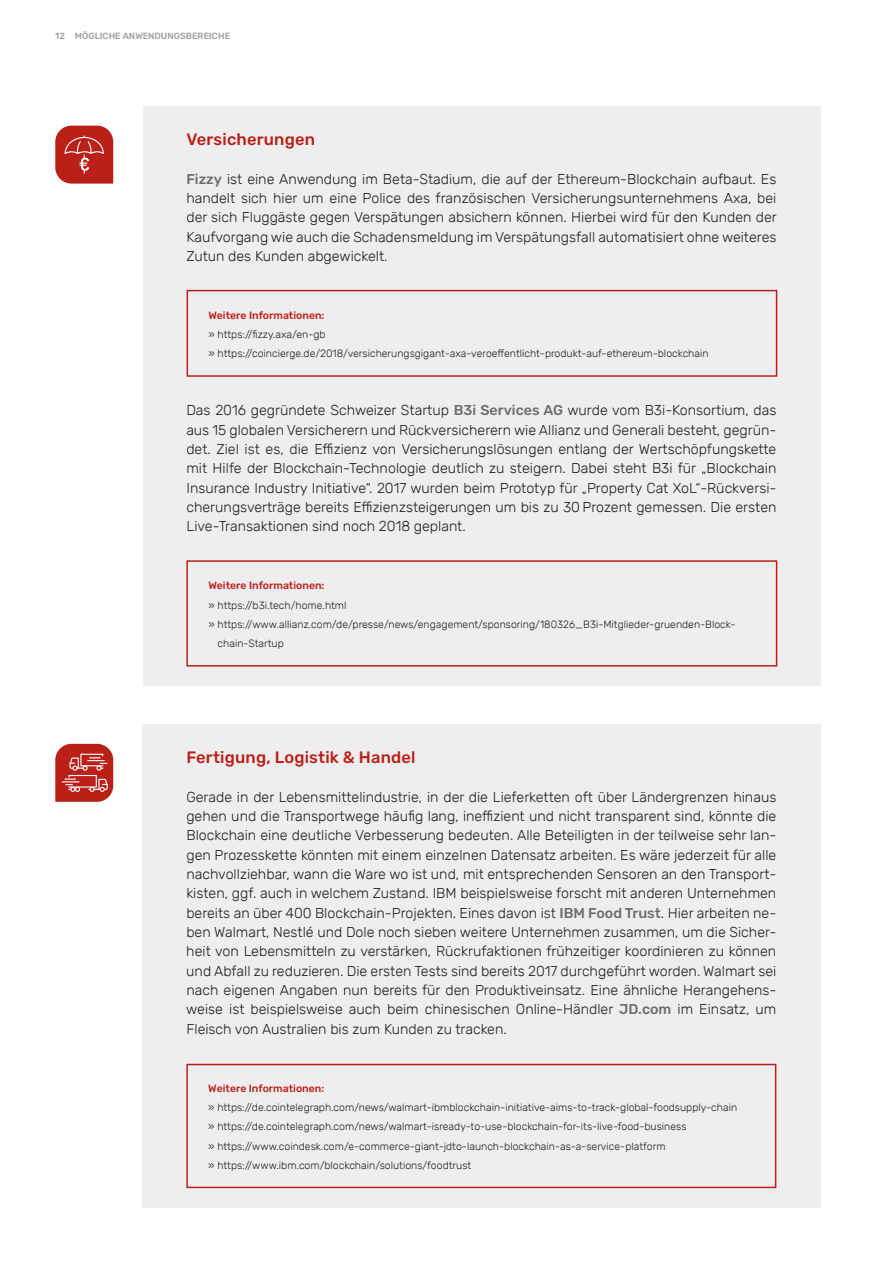
<style>
.page{position:relative;width:893px;height:1263px;background:#fff}
.page>*{position:absolute;margin:0;border:0;box-sizing:border-box;transform-origin:0 0}
.t1{font:500 16.5px "Rubik";letter-spacing:.01em;color:#bb2018}
.t2{font:300 14.25px/19.4px "Rubik";color:#231f20;text-align:justify}
.t3{font:300 10.5px/19.4px "Rubik";color:#231f20}
.t4{font:500 10.5px "Rubik";color:#bb2018}
.t5{font:500 9px "Rubik";color:#9d9fa2}
.s1{font-weight:500;color:#6c6d70}
</style>
<div class="page">
<div style="left:143px;top:106px;width:678px;height:580px;background:#eeeeef"></div>
<div style="left:143px;top:724px;width:678px;height:484px;background:#eeeeef"></div>
<svg style="left:55px;top:126px;width:58px;height:58px;background:#c23a33"></svg>
<svg style="left:55px;top:744px;width:58px;height:58px;background:#c64640"></svg>
<div style="left:187px;top:290px;width:590px;height:87px;border:2px solid #bb2018"></div>
<div style="left:186px;top:560px;width:591px;height:106px;border:2px solid #bb2018"></div>
<div style="left:186px;top:1064px;width:590px;height:124px;border:2px solid #bb2018"></div>
<p class="t5" style="left:55px;top:31px;width:176px">12 MÖGLICHE ANWENDUNGSBEREICHE</p>
<p class="t1" style="left:186px;top:130px;width:130px">Versicherungen</p>
<p class="t2" style="left:186px;top:169px;width:592px"><span class="s1">Fizzy</span> ist eine Anwendung im Beta-Stadium, die auf der Ethereum-Blockchain aufbaut. Es handelt sich hier um eine Police des französischen Versicherungsunternehmens Axa, bei der sich Fluggäste gegen Verspätungen absichern können. Hierbei wird für den Kunden der Kaufvorgang wie auch die Schadensmeldung im Verspätungsfall automatisiert ohne weiteres Zutun des Kunden abgewickelt.</p>
<p class="t4" style="left:209px;top:309px;width:117px">Weitere Informationen:</p>
<p class="t3" style="left:209px;top:325px;width:502px">» https://fizzy.axa/en-gb<br>» https://coincierge.de/2018/versicherungsgigant-axa-veroeffentlicht-produkt-auf-ethereum-blockchain</p>
<p class="t2" style="left:186px;top:401px;width:592px">Das 2016 gegründete Schweizer Startup <span class="s1">B3i Services AG</span> wurde vom B3i-Konsortium, das aus 15 globalen Versicherern und Rückversicherern wie Allianz und Generali besteht, gegrün&shy;det. Ziel ist es, die Effizienz von Versicherungslösungen entlang der Wertschöpfungskette mit Hilfe der Blockchain-Technologie deutlich zu steigern. Dabei steht B3i für „Blockchain Insurance Industry Initiative“. 2017 wurden beim Prototyp für „Property Cat XoL“-Rückversi&shy;cherungsverträge bereits Effizienzsteigerungen um bis zu 30 Prozent gemessen. Die ersten Live-Transaktionen sind noch 2018 geplant.</p>
<p class="t4" style="left:209px;top:580px;width:117px">Weitere Informationen:</p>
<p class="t3" style="left:209px;top:596px;width:139px">» https://b3i.tech/home.html</p>
<p class="t3" style="left:209px;top:615px;width:529px">» https://www.allianz.com/de/presse/news/engagement/sponsoring/180326_B3i-Mitglieder-gruenden-Block-</p>
<p class="t3" style="left:218px;top:634px;width:68px">chain-Startup</p>
<p class="t1" style="left:186px;top:748px;width:231px">Fertigung, Logistik &amp; Handel</p>
<p class="t2" style="left:186px;top:787px;width:592px">Gerade in der Lebensmittelindustrie, in der die Lieferketten oft über Ländergrenzen hinaus gehen und die Transportwege häufig lang, ineffizient und nicht transparent sind, könnte die Blockchain eine deutliche Verbesserung bedeuten. Alle Beteiligten in der teilweise sehr lan&shy;gen Prozesskette könnten mit einem einzelnen Datensatz arbeiten. Es wäre jederzeit für alle nachvollziehbar, wann die Ware wo ist und, mit entsprechenden Sensoren an den Transport&shy;kisten, ggf. auch in welchem Zustand. IBM beispielsweise forscht mit anderen Unternehmen bereits an über 400 Blockchain-Projekten. Eines davon ist <span class="s1">IBM Food Trust</span>. Hier arbeiten ne&shy;ben Walmart, Nestlé und Dole noch sieben weitere Unternehmen zusammen, um die Sicher&shy;heit von Lebensmitteln zu verstärken, Rückrufaktionen frühzeitiger koordinieren zu können und Abfall zu reduzieren. Die ersten Tests sind bereits 2017 durchgeführt worden. Walmart sei nach eigenen Angaben nun bereits für den Produktiveinsatz. Eine ähnliche Herangehens&shy;weise ist beispielsweise auch beim chinesischen Online-Händler <span class="s1">JD.com</span> im Einsatz, um Fleisch von Australien bis zum Kunden zu tracken.</p>
<p class="t4" style="left:208px;top:1082px;width:117px">Weitere Informationen:</p>
<p class="t3" style="left:208px;top:1098px;width:530px">» https://de.cointelegraph.com/news/walmart-ibmblockchain-initiative-aims-to-track-global-foodsupply-chain » https://de.cointelegraph.com/news/walmart-isready-to-use-blockchain-for-its-live-food-business<br>» https://www.coindesk.com/e-commerce-giant-jdto-launch-blockchain-as-a-service-platform<br>» https://www.ibm.com/blockchain/solutions/foodtrust</p>
</div>
